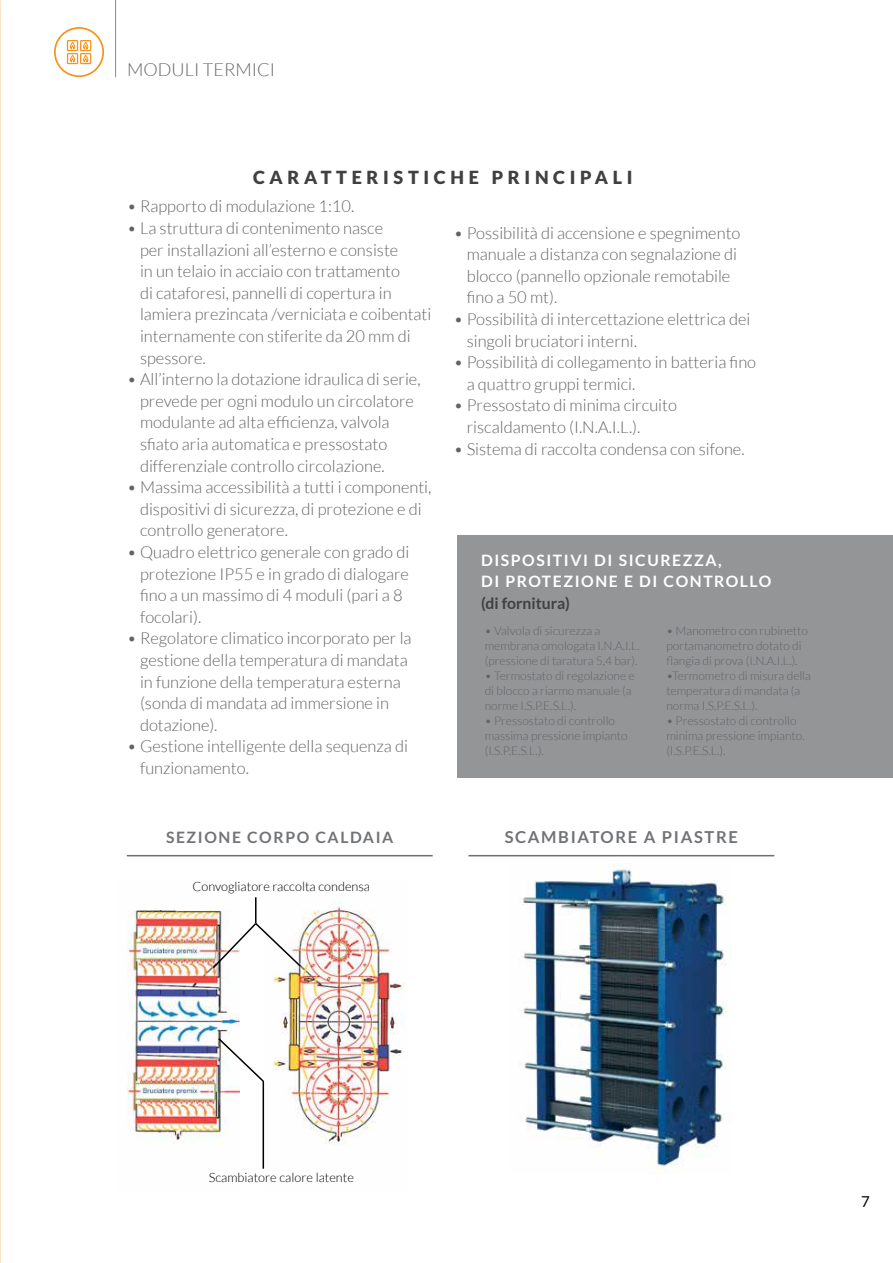
<style>
.page{position:relative;width:893px;height:1263px;background:#fff}
.page>*{position:absolute;margin:0;border:0;box-sizing:border-box;transform-origin:0 0}
.t1{font:900 18px "Lato";letter-spacing:.26em;color:#404042}
.t2{font:300 18px "Lato";color:#626366}
.t3{font:300 16.5px/21.6px "Lato";color:#626366}
.t4{font:700 16.5px "Lato";letter-spacing:.1em;color:#717376}
.t5{font:700 15.75px/21.6px "Lato";letter-spacing:.1em;color:#fff}
.t6{font:700 15.75px "Lato";letter-spacing:.1em;color:#717376}
.t7{font:700 15.75px "Lato";color:#404042}
.t8{font:15px "Lato";color:#000}
.t9{font:300 12.75px "Lato";color:#000}
.t10{font:300 12px/15px "Lato";color:#626366}
</style>
<div class="page">
<hr style="left:115px;top:0;width:1px;height:77px;background:#939597">
<hr style="left:127px;top:855px;width:306px;height:1px;background:#6d6e70">
<hr style="left:468px;top:855px;width:306px;height:1px;background:#6d6e70">
<img style="left:127px;top:910px;width:113px;height:234px">
<img style="left:273px;top:901px;width:132px;height:244px">
<img style="left:521px;top:863px;width:211px;height:309px">
<div style="left:457px;top:535px;width:436px;height:242px;background:#939597"></div>
<svg style="left:211px;top:921px;width:91px;height:49px"></svg>
<hr style="left:255px;top:897px;width:2px;height:26px;background:#000">
<svg style="left:217px;top:1036px;width:48px;height:133px"></svg>
<svg style="left:54px;top:27px;width:50px;height:50px"></svg>
<p class="t2" style="left:127px;top:60px;width:149px">MODULI TERMICI</p>
<p class="t1" style="left:253px;top:167px;width:381px">CARATTERISTICHE PRINCIPALI</p>
<p class="t3" style="left:127px;top:196px;width:229px">• Rapporto di modulazione 1:10.</p>
<p class="t3" style="left:140px;top:217px;width:293px;text-indent:-13px">• La struttura di contenimento nasce<br>per installazioni all’esterno e consiste<br>in un telaio in acciaio con trattamento<br>di cataforesi, pannelli di copertura in lamiera prezincata /verniciata e coibentati internamente con stiferite da 20 mm di spessore.</p>
<p class="t3" style="left:140px;top:369px;width:282px;text-indent:-13px">• All’interno la dotazione idraulica di serie, prevede per ogni modulo un circolatore modulante ad alta efficienza, valvola sfiato aria automatica e pressostato differenziale controllo circolazione.</p>
<p class="t3" style="left:140px;top:477px;width:293px;text-indent:-13px">• Massima accessibilità a tutti i componenti, dispositivi di sicurezza, di protezione e di controllo generatore.</p>
<p class="t3" style="left:140px;top:541px;width:271px;text-indent:-13px">• Quadro elettrico generale con grado di protezione IP55 e in grado di dialogare fino a un massimo di 4 moduli (pari a 8 focolari).</p>
<p class="t3" style="left:140px;top:628px;width:273px;text-indent:-13px">• Regolatore climatico incorporato per la gestione della temperatura di mandata in funzione della temperatura esterna (sonda di mandata ad immersione in dotazione).</p>
<p class="t3" style="left:140px;top:736px;width:270px;text-indent:-13px">• Gestione intelligente della sequenza di funzionamento.</p>
<p class="t3" style="left:467px;top:222px;width:275px;text-indent:-13px">• Possibilità di accensione e spegnimento manuale a distanza con segnalazione di blocco (pannello opzionale remotabile fino a 50 mt).</p>
<p class="t3" style="left:467px;top:308px;width:285px;text-indent:-13px">• Possibilità di intercettazione elettrica dei singoli bruciatori interni.</p>
<p class="t3" style="left:467px;top:352px;width:291px;text-indent:-13px">• Possibilità di collegamento in batteria fino a quattro gruppi termici.</p>
<p class="t3" style="left:467px;top:395px;width:212px;text-indent:-13px">• Pressostato di minima circuito riscaldamento (I.N.A.I.L.).</p>
<p class="t3" style="left:454px;top:438px;width:292px">• Sistema di raccolta condensa con sifone.</p>
<p class="t5" style="left:481px;top:549px;width:292px">DISPOSITIVI DI SICUREZZA,<br>DI PROTEZIONE E DI CONTROLLO</p>
<p class="t7" style="left:481px;top:594px;width:90px">(di fornitura)</p>
<p class="t10" style="left:485px;top:623px;width:157px">• Valvola di sicurezza a membrana omologata I.N.A.I.L. (pressione di taratura 5,4 bar).</p>
<p class="t10" style="left:485px;top:668px;width:151px">• Termostato di regolazione e di blocco a riarmo manuale (a norme I.S.P.E.S.L.).</p>
<p class="t10" style="left:485px;top:713px;width:144px">• Pressostato di controllo massima pressione impianto (I.S.P.E.S.L.).</p>
<p class="t10" style="left:666px;top:623px;width:143px">• Manometro con rubinetto portamanometro dotato di flangia di prova (I.N.A.I.L.).</p>
<p class="t10" style="left:666px;top:668px;width:146px">•Termometro di misura della temperatura di mandata (a norma I.S.P.E.S.L.).</p>
<p class="t10" style="left:666px;top:713px;width:140px">• Pressostato di controllo minima pressione impianto. (I.S.P.E.S.L.).</p>
<p class="t6" style="left:166px;top:828px;width:229px">SEZIONE CORPO CALDAIA</p>
<p class="t4" style="left:505px;top:828px;width:235px">SCAMBIATORE A PIASTRE</p>
<p class="t9" style="left:193px;top:879px;width:179px">Convogliatore raccolta condensa</p>
<p class="t9" style="left:209px;top:1171px;width:147px">Scambiatore calore latente</p>
<p class="t8" style="left:861px;top:1193px;width:10px">7</p>
</div>
